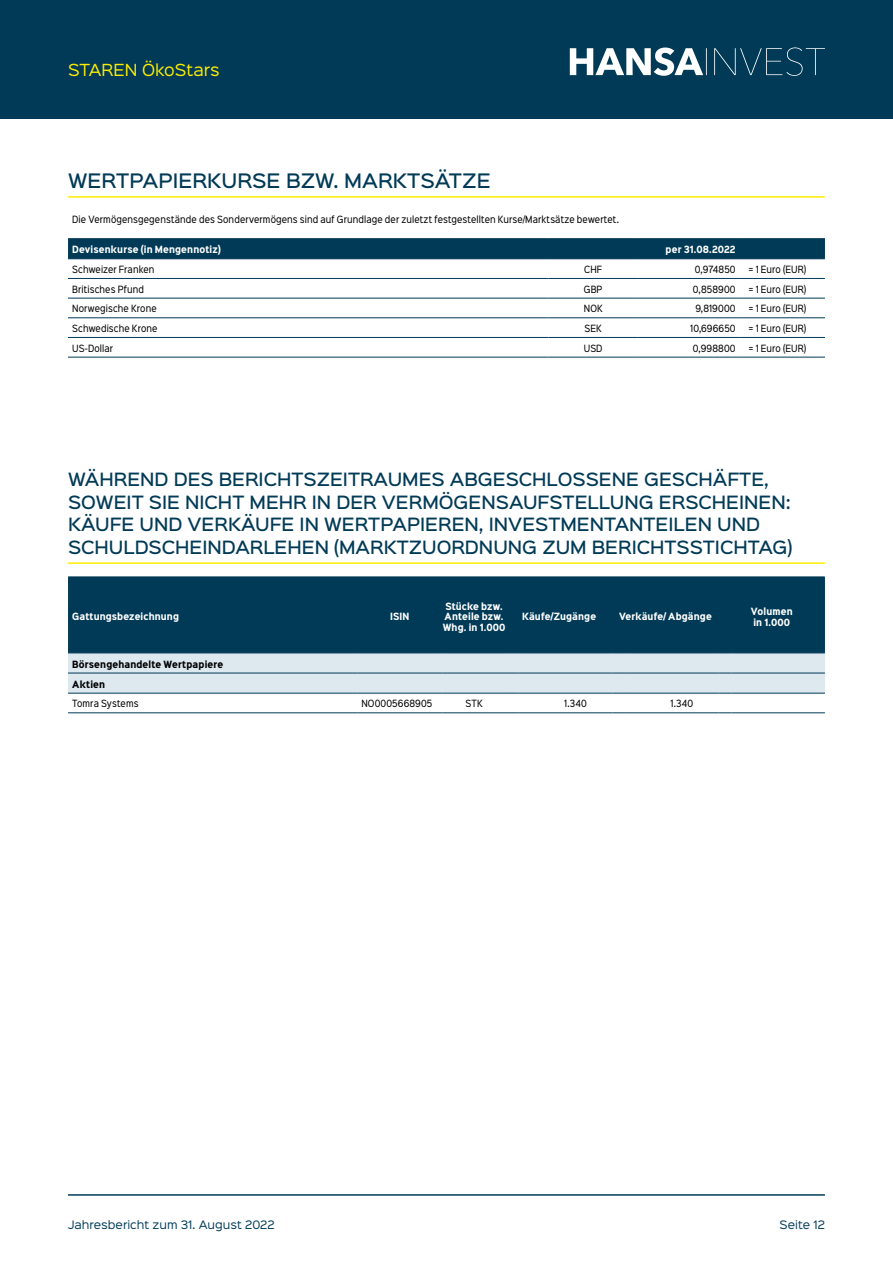
<style>
.page{position:relative;width:893px;height:1263px;background:#fff}
.page>*{position:absolute;margin:0;border:0;box-sizing:border-box;transform-origin:0 0}
.t1{font:500 18px "Sinkin Sans 500";color:#003a56}
.t2{font:500 16.5px/22.5px "Sinkin Sans 500";color:#003a56}
.t3{font:15px "Sinkin Sans 400";color:#ffed00}
.t4{font:10.5px "Sinkin Sans 400";color:#003a56}
.t5{font:9px "Sinkin Sans Narrow W01 400 Rg";letter-spacing:.015em;color:#000}
.t6{font:700 9px/10.8px "Sinkin Sans Narrow W01 700";letter-spacing:.015em;color:#fff}
.t7{font:700 9px "Sinkin Sans Narrow W01 700";letter-spacing:.015em;color:#000}
</style>
<div class="page">
<div style="left:0;top:0;width:893px;height:119px;background:#003a56"></div>
<svg style="left:570px;top:47px;width:255px;height:29px"></svg>
<hr style="left:68px;top:1194px;width:757px;height:2px;background:#003a56">
<div style="left:68px;top:239px;width:757px;height:19px;background:#003a56"></div>
<hr style="left:68px;top:258px;width:481px;height:1px;background:#003a56">
<hr style="left:549px;top:258px;width:89px;height:1px;background:#003a56">
<hr style="left:638px;top:258px;width:102px;height:1px;background:#003a56">
<hr style="left:740px;top:258px;width:85px;height:1px;background:#003a56">
<hr style="left:68px;top:278px;width:481px;height:1px;background:#003a56">
<hr style="left:68px;top:298px;width:481px;height:1px;background:#003a56">
<hr style="left:68px;top:317px;width:481px;height:1px;background:#003a56">
<hr style="left:68px;top:337px;width:481px;height:1px;background:#003a56">
<hr style="left:68px;top:357px;width:481px;height:1px;background:#003a56">
<hr style="left:549px;top:278px;width:89px;height:1px;background:#003a56">
<hr style="left:549px;top:298px;width:89px;height:1px;background:#003a56">
<hr style="left:549px;top:317px;width:89px;height:1px;background:#003a56">
<hr style="left:549px;top:337px;width:89px;height:1px;background:#003a56">
<hr style="left:549px;top:357px;width:89px;height:1px;background:#003a56">
<hr style="left:638px;top:278px;width:102px;height:1px;background:#003a56">
<hr style="left:740px;top:278px;width:85px;height:1px;background:#003a56">
<hr style="left:638px;top:298px;width:102px;height:1px;background:#003a56">
<hr style="left:740px;top:298px;width:85px;height:1px;background:#003a56">
<hr style="left:638px;top:317px;width:102px;height:1px;background:#003a56">
<hr style="left:740px;top:317px;width:85px;height:1px;background:#003a56">
<hr style="left:638px;top:337px;width:102px;height:1px;background:#003a56">
<hr style="left:740px;top:337px;width:85px;height:1px;background:#003a56">
<hr style="left:638px;top:357px;width:102px;height:1px;background:#003a56">
<hr style="left:740px;top:357px;width:85px;height:1px;background:#003a56">
<hr style="left:68px;top:238px;width:481px;height:1px;background:#003a56">
<hr style="left:549px;top:238px;width:89px;height:1px;background:#003a56">
<hr style="left:638px;top:238px;width:102px;height:1px;background:#003a56">
<hr style="left:740px;top:238px;width:85px;height:1px;background:#003a56">
<hr style="left:68px;top:196px;width:757px;height:2px;background:#ffed00">
<div style="left:68px;top:576px;width:757px;height:76px;background:#003a56"></div>
<svg style="left:68px;top:652px;width:757px;height:42px;background:#ccdae3"></svg>
<hr style="left:731px;top:693px;width:94px;height:1px;background:#003a56">
<hr style="left:68px;top:712px;width:289px;height:1px;background:#003a56">
<hr style="left:357px;top:712px;width:85px;height:1px;background:#003a56">
<hr style="left:442px;top:712px;width:64px;height:1px;background:#003a56">
<svg style="left:506px;top:712px;width:13px;height:1px"></svg>
<hr style="left:519px;top:712px;width:93px;height:1px;background:#003a56">
<svg style="left:612px;top:712px;width:13px;height:1px"></svg>
<hr style="left:625px;top:712px;width:94px;height:1px;background:#003a56">
<svg style="left:719px;top:712px;width:12px;height:1px"></svg>
<hr style="left:731px;top:712px;width:94px;height:1px;background:#003a56">
<hr style="left:68px;top:673px;width:289px;height:1px;background:#003a56">
<hr style="left:68px;top:562px;width:757px;height:2px;background:#ffed00">
<h3 class="t3" style="left:68px;top:57px;width:153px">STAREN ÖkoStars</h3>
<h1 class="t1" style="left:68px;top:165px;width:424px">WERTPAPIERKURSE BZW. MARKTSÄTZE</h1>
<p class="t5" style="left:72px;top:213px;width:548px">Die Vermögensgegenstände des Sondervermögens sind auf Grundlage der zuletzt festgestellten Kurse/Marktsätze bewertet.</p>
<p class="t6" style="left:72px;top:244px;width:150px">Devisenkurse (in Mengennotiz)</p>
<p class="t6" style="left:666px;top:244px;width:72px">per 31.08.2022</p>
<p class="t5" style="left:72px;top:263px;width:84px">Schweizer Franken</p>
<p class="t5" style="left:584px;top:263px;width:19px">CHF</p>
<p class="t5" style="left:695px;top:263px;width:42px">0,974850</p>
<p class="t5" style="left:748px;top:263px;width:59px">= 1 Euro (EUR)</p>
<p class="t5" style="left:72px;top:283px;width:73px">Britisches Pfund</p>
<p class="t5" style="left:584px;top:283px;width:20px">GBP</p>
<p class="t5" style="left:693px;top:283px;width:44px">0,858900</p>
<p class="t5" style="left:748px;top:283px;width:59px">= 1 Euro (EUR)</p>
<p class="t5" style="left:72px;top:302px;width:86px">Norwegische Krone</p>
<p class="t5" style="left:584px;top:302px;width:20px">NOK</p>
<p class="t5" style="left:695px;top:302px;width:42px">9,819000</p>
<p class="t5" style="left:748px;top:302px;width:59px">= 1 Euro (EUR)</p>
<p class="t5" style="left:72px;top:322px;width:87px">Schwedische Krone</p>
<p class="t5" style="left:585px;top:322px;width:19px">SEK</p>
<p class="t5" style="left:690px;top:322px;width:47px">10,696650</p>
<p class="t5" style="left:748px;top:322px;width:59px">= 1 Euro (EUR)</p>
<p class="t5" style="left:72px;top:342px;width:42px">US-Dollar</p>
<p class="t5" style="left:584px;top:342px;width:20px">USD</p>
<p class="t5" style="left:693px;top:342px;width:44px">0,998800</p>
<p class="t5" style="left:748px;top:342px;width:59px">= 1 Euro (EUR)</p>
<p class="t2" style="left:68px;top:467px;width:726px">WÄHREND DES BERICHTSZEITRAUMES ABGESCHLOSSENE GESCHÄFTE, SOWEIT SIE NICHT MEHR IN DER VERMÖGENSAUFSTELLUNG ERSCHEINEN:<br>KÄUFE UND VERKÄUFE IN WERTPAPIEREN, INVESTMENTANTEILEN UND SCHULDSCHEINDARLEHEN (MARKTZUORDNUNG ZUM BERICHTSSTICHTAG)</p>
<p class="t6" style="left:72px;top:611px;width:108px">Gattungsbezeichnung</p>
<p class="t6" style="left:390px;top:611px;width:21px">ISIN</p>
<p class="t6" style="left:443px;top:600px;width:64px">Stücke bzw.<br>Anteile bzw.<br>Whg. in 1.000</p>
<p class="t6" style="left:522px;top:611px;width:75px">Käufe/Zugänge</p>
<p class="t6" style="left:619px;top:611px;width:94px">Verkäufe/ Abgänge</p>
<p class="t6" style="left:751px;top:606px;width:43px">Volumen in 1.000</p>
<p class="t7" style="left:72px;top:657px;width:152px">Börsengehandelte Wertpapiere</p>
<p class="t7" style="left:72px;top:677px;width:34px">Aktien</p>
<p class="t5" style="left:72px;top:697px;width:68px">Tomra Systems</p>
<p class="t5" style="left:361px;top:697px;width:72px">NO0005668905</p>
<p class="t5" style="left:466px;top:697px;width:19px">STK</p>
<p class="t5" style="left:564px;top:697px;width:24px">1.340</p>
<p class="t5" style="left:671px;top:697px;width:24px">1.340</p>
<p class="t4" style="left:68px;top:1216px;width:208px">Jahresbericht zum 31. August 2022</p>
<p class="t4" style="left:780px;top:1216px;width:47px">Seite 12</p>
</div>
